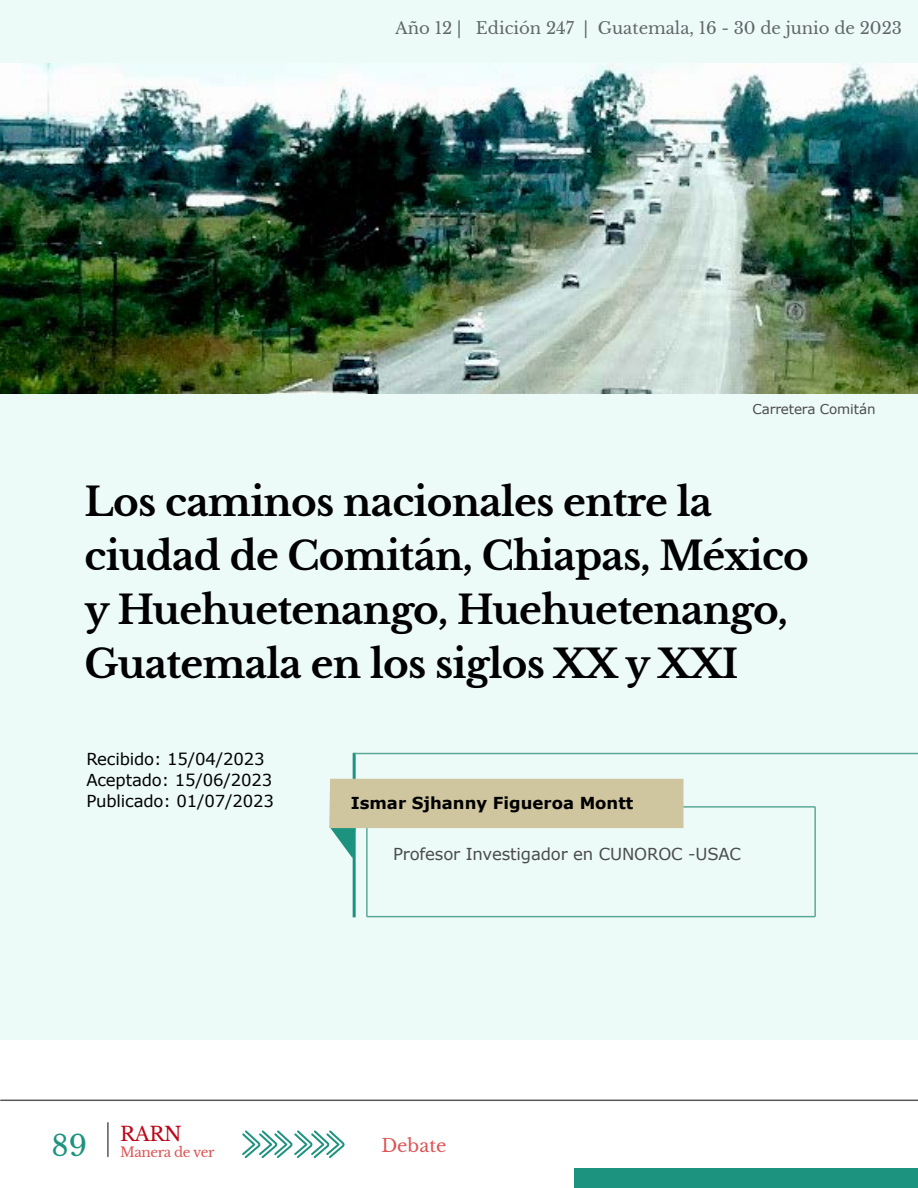
<style>
.page{position:relative;width:918px;height:1188px;background:#fff}
.page>*{position:absolute;margin:0;border:0;box-sizing:border-box;transform-origin:0 0}
.t1{font:700 39px/54px "Libre Baskerville";letter-spacing:-.02em;color:#000}
.t2{font:28.5px "Libre Baskerville";color:#1c937e}
.t3{font:19.5px "Libre Baskerville";color:#bd0518}
.t4{font:18px "Libre Baskerville";color:#de5454}
.t5{font:16.5px/21px "Verdana";letter-spacing:-.01em;color:#000}
.t6{font:16.5px "Libre Baskerville";color:#696a6b}
.t7{font:16.5px "Verdana";letter-spacing:-.01em;color:#4b4b4d}
.t8{font:700 16.5px "Verdana";color:#000}
.t9{font:13.5px "Verdana";letter-spacing:-.01em;color:#4b4b4d}
.t10{font:13.5px "Libre Baskerville";letter-spacing:-.03em;color:#de5454}
</style>
<div class="page">
<div style="left:0;top:0;width:918px;height:1039px;background:#ecfaf8"></div>
<div style="left:574px;top:1168px;width:344px;height:20px;background:#1c937e"></div>
<svg style="left:242px;top:1130px;width:103px;height:28px"></svg>
<hr style="left:1px;top:1100px;width:917px;height:1px;background:#58585a">
<hr style="left:107px;top:1123px;width:2px;height:34px;background:#58585a">
<div style="left:366px;top:806px;width:450px;height:111px;border:2px solid #5ca998"></div>
<hr style="left:353px;top:753px;width:3px;height:164px;background:#1c937e">
<svg style="left:329px;top:779px;width:355px;height:79px"></svg>
<hr style="left:355px;top:753px;width:563px;height:1px;background:#5ca998">
<img style="left:0;top:64px;width:918px;height:330px">
<p class="t6" style="left:395px;top:18px;width:508px">Año 12 | Edición 247 | Guatemala, 16 - 30 de junio de 2023</p>
<p class="t9" style="left:752px;top:400px;width:125px">Carretera Comitán</p>
<p class="t1" style="left:85px;top:475px;width:726px">Los caminos nacionales entre la ciudad de Comitán, Chiapas, México y Huehuetenango, Huehuetenango, Guatemala en los siglos XX y XXI</p>
<p class="t5" style="left:86px;top:749px;width:189px">Recibido: 15/04/2023<br>Aceptado: 15/06/2023<br>Publicado: 01/07/2023</p>
<p class="t8" style="left:351px;top:792px;width:284px">Ismar Sjhanny Figueroa Montt</p>
<p class="t7" style="left:393px;top:843px;width:349px">Profesor Investigador en CUNOROC -USAC</p>
<p class="t3" style="left:120px;top:1122px;width:63px">RARN</p>
<p class="t2" style="left:52px;top:1128px;width:37px">89</p>
<p class="t4" style="left:381px;top:1134px;width:67px">Debate</p>
<p class="t10" style="left:120px;top:1144px;width:96px">Manera de ver</p>
</div>
